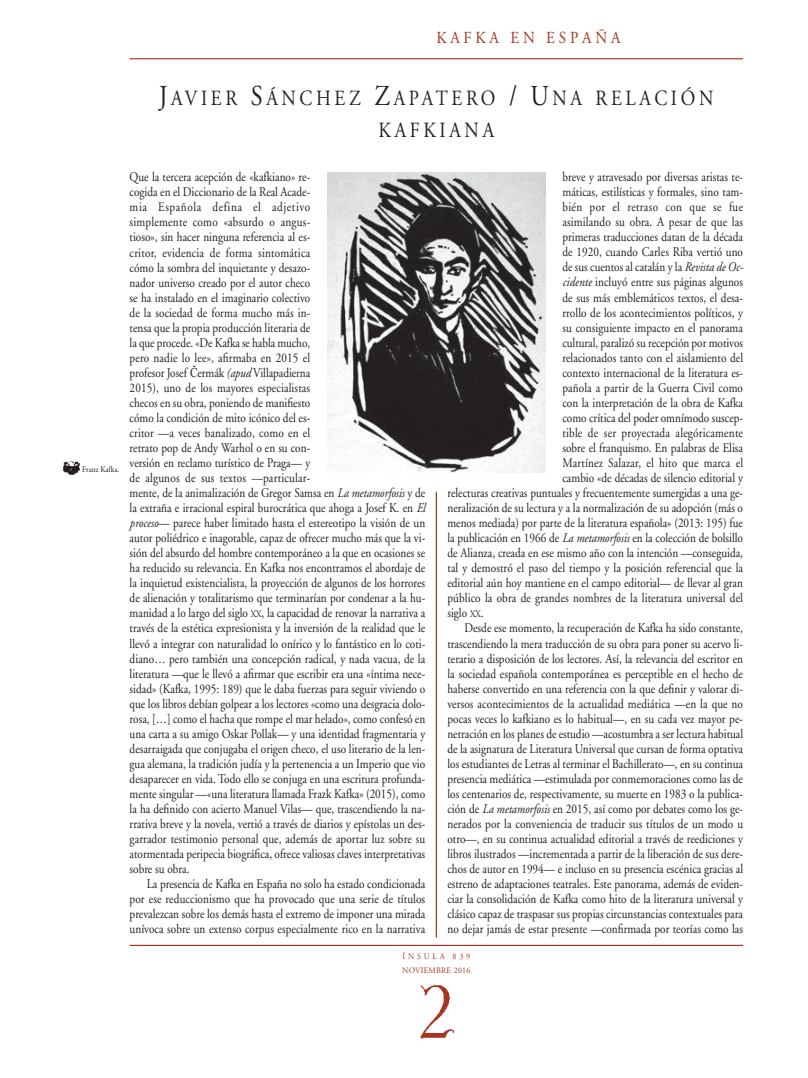
<style>
.page{position:relative;width:808px;height:1078px;background:#fff}
.page>*{position:absolute;margin:0;border:0;box-sizing:border-box;transform-origin:0 0}
.t1{font:21.62px/32.5px "Adobe Garamond";letter-spacing:.2em;color:#231f20;text-align:center;scale:.85 1}
.t2{font:16.88px "Adobe Garamond";color:#a43623;scale:.9 1}
.t3{font:13.25px/15px "Adobe Garamond";color:#231f20;scale:.85 1}
.t4{font:13.25px "Adobe Garamond";letter-spacing:.03em;color:#231f20;scale:.85 1}
.t5{font:8.38px/13.2px "Adobe Garamond";letter-spacing:.03em;color:#a43623;scale:.95 1}
.t6{font:8.38px "Adobe Garamond";color:#231f20;scale:.9 1}
.s1{font-size:28.88px}
.s2{font-family:"Times New Roman"}
.s3{font-style:italic}
.s4{font-size:9.88px}
</style>
<div class="page">
<hr style="left:130px;top:944px;width:613px;height:1px;background:#a43623">
<hr style="left:130px;top:58px;width:613px;height:1px;background:#a43623">
<hr style="left:436px;top:491px;width:1px;height:446px;background:#a43623">
<img style="left:420px;top:985px;width:34px;height:54px">
<img style="left:327px;top:172px;width:218px;height:300px">
<img style="left:63px;top:461px;width:17px;height:14px">
<p class="t2" style="left:436px;top:31px;width:206px">K A F K A E N E S P A Ñ A</p>
<p class="t6" style="left:82px;top:466px;width:43px">Franz Kafka.</p>
<h1 class="t1" style="left:159px;top:83px;width:654px"><span class="s1">J</span>AVIER <span class="s1">S</span>ÁNCHEZ <span class="s1">Z</span>APATERO <span class="s1">/ U</span>NA RELACIÓN<br>KAFKIANA</h1>
<p class="t3" style="left:130px;top:171px;width:349px">Que la tercera acepción de «kafkiano» re-<br>cogida en el Diccionario de la Real Acade-<br>mia Española defina el adjetivo<br>simplemente como «absurdo o angus-<br>tioso», sin hacer ninguna referencia al es-<br>critor, evidencia de forma sintomática<br>cómo la sombra del inquietante y desazo-<br>nador universo creado por el autor checo<br>se ha instalado en el imaginario colectivo<br>de la sociedad de forma mucho más in-<br>tensa que la propia producción literaria de<br>la que procede. «De Kafka se habla mucho,<br>pero nadie lo lee», afirmaba en 2015 el<br>profesor Josef <span class="s2">Č</span>ermák <span class="s3">(apud</span> Villapadierna<br>2015), uno de los mayores especialistas<br>checos en su obra, poniendo de manifiesto<br>cómo la condición de mito icónico del es-<br>critor —a veces banalizado, como en el<br>retrato pop de Andy Warhol o en su con-<br>versión en reclamo turístico de Praga— y<br>de algunos de sus textos —particular-<br>mente, de la animalización de Gregor Samsa en <span class="s3">La metamorfosis</span> y de la extraña e irracional espiral burocrática que ahoga a Josef K. en <span class="s3">El proceso</span>— parece haber limitado hasta el estereotipo la visión de un autor poliédrico e inagotable, capaz de ofrecer mucho más que la vi&shy;sión del absurdo del hombre contemporáneo a la que en ocasiones se ha reducido su relevancia. En Kafka nos encontramos el abordaje de la inquietud existencialista, la proyección de algunos de los horrores de alienación y totalitarismo que terminarían por condenar a la hu&shy;manidad a lo largo del siglo <span class="s4">XX</span>, la capacidad de renovar la narrativa a través de la estética expresionista y la inversión de la realidad que le llevó a integrar con naturalidad lo onírico y lo fantástico en lo coti&shy;diano… pero también una concepción radical, y nada vacua, de la literatura —que le llevó a afirmar que escribir era una «íntima nece&shy;sidad» (Kafka, 1995: 189) que le daba fuerzas para seguir viviendo o que los libros debían golpear a los lectores «como una desgracia dolo&shy;rosa, […] como el hacha que rompe el mar helado», como confesó en una carta a su amigo Oskar Pollak— y una identidad fragmentaria y desarraigada que conjugaba el origen checo, el uso literario de la len&shy;gua alemana, la tradición judía y la pertenencia a un Imperio que vio desaparecer en vida. Todo ello se conjuga en una escritura profunda&shy;mente singular —«una literatura llamada Frazk Kafka» (2015), como la ha definido con acierto Manuel Vilas— que, trascendiendo la na&shy;rrativa breve y la novela, vertió a través de diarios y epístolas un des&shy;garrador testimonio personal que, además de aportar luz sobre su atormentada peripecia biográfica, ofrece valiosas claves interpretativas sobre su obra.</p>
<p class="t3" style="left:130px;top:877px;width:349px;text-align:justify;text-indent:17px">La presencia de Kafka en España no solo ha estado condicionada por ese reduccionismo que ha provocado que una serie de títulos prevalezcan sobre los demás hasta el extremo de imponer una mirada unívoca sobre un extenso corpus especialmente rico en la narrativa</p>
<p class="t3" style="left:562px;top:170px;width:214px">breve y atravesado por diversas aristas te-</p>
<p class="t3" style="left:562px;top:185px;width:214px">máticas, estilísticas y formales, sino tam-</p>
<p class="t4" style="left:562px;top:202px;width:214px">bién por el retraso con que se fue</p>
<p class="t3" style="left:562px;top:216px;width:214px">asimilando su obra. A pesar de que las</p>
<p class="t3" style="left:562px;top:231px;width:214px">primeras traducciones datan de la década</p>
<p class="t3" style="left:562px;top:246px;width:214px">de 1920, cuando Carles Riba vertió uno</p>
<p class="t3" style="left:562px;top:261px;width:213px">de sus cuentos al catalán y la <span class="s3">Revista de Oc-</span></p>
<p class="t3" style="left:562px;top:276px;width:214px"><span class="s3">cidente</span> incluyó entre sus páginas algunos</p>
<p class="t3" style="left:562px;top:291px;width:214px">de sus más emblemáticos textos, el desa-</p>
<p class="t3" style="left:562px;top:306px;width:214px">rrollo de los acontecimientos políticos, y</p>
<p class="t3" style="left:562px;top:321px;width:214px">su consiguiente impacto en el panorama</p>
<p class="t3" style="left:562px;top:336px;width:214px">cultural, paralizó su recepción por motivos</p>
<p class="t3" style="left:562px;top:351px;width:214px">relacionados tanto con el aislamiento del</p>
<p class="t3" style="left:562px;top:366px;width:214px">contexto internacional de la literatura es-</p>
<p class="t3" style="left:562px;top:381px;width:214px">pañola a partir de la Guerra Civil como</p>
<p class="t3" style="left:562px;top:396px;width:214px">con la interpretación de la obra de Kafka</p>
<p class="t3" style="left:562px;top:411px;width:214px">como crítica del poder omnímodo suscep-</p>
<p class="t3" style="left:562px;top:426px;width:214px">tible de ser proyectada alegóricamente</p>
<p class="t3" style="left:562px;top:441px;width:214px">sobre el franquismo. En palabras de Elisa</p>
<p class="t3" style="left:562px;top:456px;width:214px">Martínez Salazar, el hito que marca el</p>
<p class="t3" style="left:562px;top:471px;width:214px">cambio «de décadas de silencio editorial y</p>
<p class="t3" style="left:447px;top:486px;width:349px">relecturas creativas puntuales y frecuentemente sumergidas a una ge-</p>
<p class="t3" style="left:447px;top:501px;width:349px">neralización de su lectura y a la normalización de su adopción (más o</p>
<p class="t3" style="left:447px;top:516px;width:349px">menos mediada) por parte de la literatura española» (2013: 195) fue</p>
<p class="t3" style="left:447px;top:531px;width:349px">la publicación en 1966 de <span class="s3">La metamorfosis</span> en la colección de bolsillo</p>
<p class="t3" style="left:447px;top:546px;width:349px">de Alianza, creada en ese mismo año con la intención —conseguida,</p>
<p class="t3" style="left:447px;top:561px;width:349px">tal y demostró el paso del tiempo y la posición referencial que la</p>
<p class="t3" style="left:447px;top:576px;width:349px">editorial aún hoy mantiene en el campo editorial— de llevar al gran</p>
<p class="t3" style="left:447px;top:591px;width:349px">público la obra de grandes nombres de la literatura universal del</p>
<p class="t3" style="left:447px;top:606px;width:44px">siglo <span class="s4">XX</span>.</p>
<p class="t3" style="left:464px;top:621px;width:329px">Desde ese momento, la recuperación de Kafka ha sido constante,</p>
<p class="t3" style="left:447px;top:636px;width:349px">trascendiendo la mera traducción de su obra para poner su acervo li-</p>
<p class="t3" style="left:447px;top:651px;width:349px">terario a disposición de los lectores. Así, la relevancia del escritor en</p>
<p class="t3" style="left:447px;top:666px;width:349px">la sociedad española contemporánea es perceptible en el hecho de</p>
<p class="t3" style="left:447px;top:681px;width:349px">haberse convertido en una referencia con la que definir y valorar di-</p>
<p class="t3" style="left:447px;top:696px;width:349px">versos acontecimientos de la actualidad mediática —en la que no</p>
<p class="t3" style="left:447px;top:711px;width:349px">pocas veces lo kafkiano es lo habitual—, en su cada vez mayor pe-</p>
<p class="t3" style="left:447px;top:727px;width:349px">netración en los planes de estudio —acostumbra a ser lectura habitual</p>
<p class="t3" style="left:447px;top:742px;width:349px">de la asignatura de Literatura Universal que cursan de forma optativa</p>
<p class="t3" style="left:447px;top:757px;width:349px">los estudiantes de Letras al terminar el Bachillerato—, en su continua</p>
<p class="t3" style="left:447px;top:772px;width:349px">presencia mediática —estimulada por conmemoraciones como las de</p>
<p class="t3" style="left:447px;top:787px;width:349px">los centenarios de, respectivamente, su muerte en 1983 o la publica-</p>
<p class="t3" style="left:447px;top:802px;width:349px">ción de <span class="s3">La metamorfosis</span> en 2015, así como por debates como los ge-</p>
<p class="t3" style="left:447px;top:817px;width:349px">nerados por la conveniencia de traducir sus títulos de un modo u</p>
<p class="t3" style="left:447px;top:832px;width:349px">otro—, en su continua actualidad editorial a través de reediciones y</p>
<p class="t3" style="left:447px;top:847px;width:349px">libros ilustrados —incrementada a partir de la liberación de sus dere-</p>
<p class="t3" style="left:447px;top:862px;width:349px">chos de autor en 1994— e incluso en su presencia escénica gracias al</p>
<p class="t3" style="left:447px;top:877px;width:349px">estreno de adaptaciones teatrales. Este panorama, además de eviden-</p>
<p class="t3" style="left:447px;top:892px;width:349px">ciar la consolidación de Kafka como hito de la literatura universal y</p>
<p class="t3" style="left:447px;top:907px;width:349px">clásico capaz de traspasar sus propias circunstancias contextuales para</p>
<p class="t3" style="left:447px;top:922px;width:349px">no dejar jamás de estar presente —confirmada por teorías como las</p>
<p class="t5" style="left:402px;top:950px;width:73px">ÍNSULA 839<br>NOVIEMBRE 2016</p>
</div>
